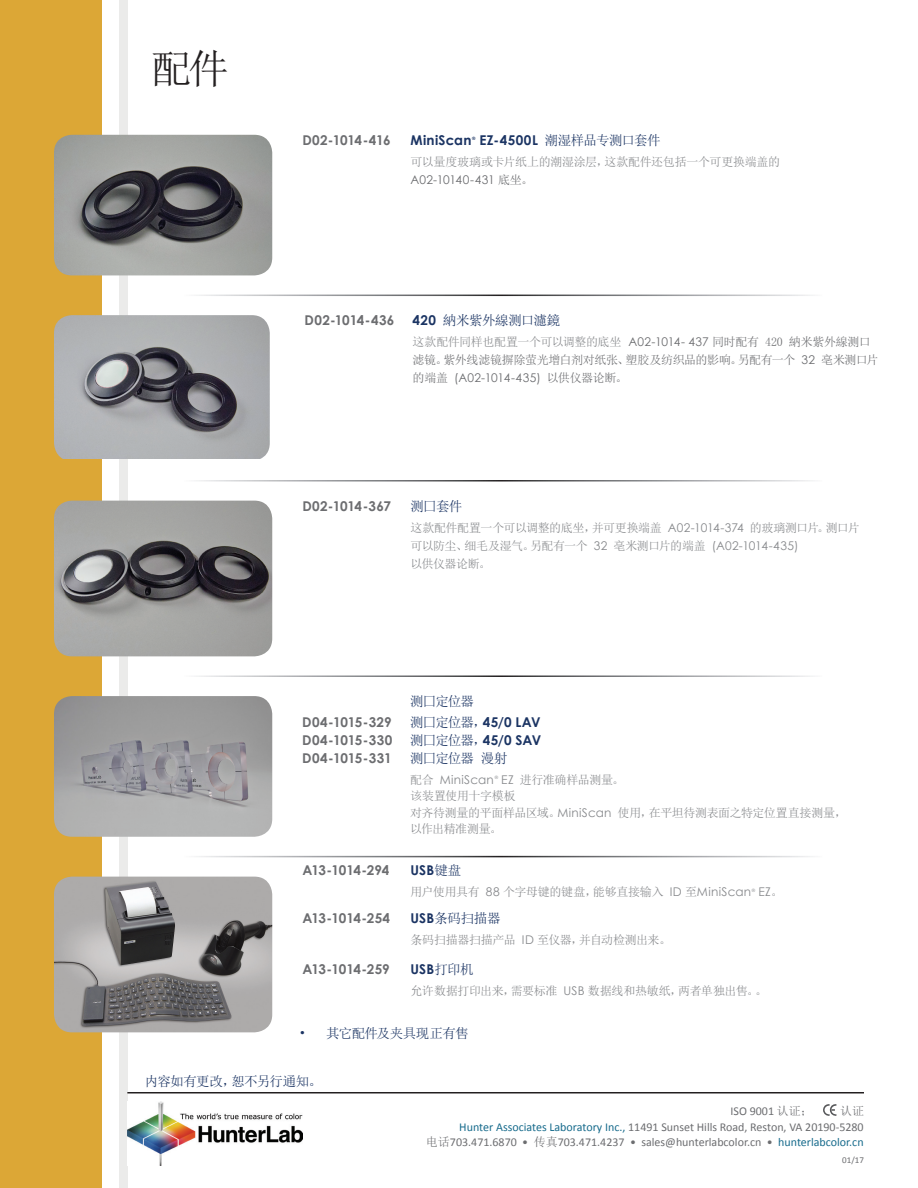
<style>
.page{position:relative;width:918px;height:1188px;background:#fff}
.page>*{position:absolute;margin:0;border:0;box-sizing:border-box;transform-origin:0 0}
.t1{font:40.5px "Sim Sun";color:#231f20}
.t2{font:700 13.5px "Century Gothic";letter-spacing:-.01em;color:#6c6d70}
.t3{font:13.5px "Sim Sun";letter-spacing:-.04em;color:#1b3463}
.t4{font:700 13.5px "Century Gothic";letter-spacing:.015em;color:#1b3463}
.t5{font:700 13.5px "Century Gothic";letter-spacing:.02em;color:#6c6d70}
.t6{font:700 13.5px "Century Gothic";letter-spacing:.03em;color:#6c6d70}
.t7{font:12px/18px "Sim Sun";letter-spacing:-.03em;color:#87898c}
.t8{font:12px/15px "Calibri";color:#6c6d70;text-align:right}
.t9{font:12px/18px "Sim Sun";letter-spacing:-.03em;color:#6c6d70}
.t10{font:12px "Century Gothic";letter-spacing:-.005em;color:#6c6d70}
.t11{font:12px "Century Gothic";letter-spacing:.03em;color:#87898c}
.t12{font:9px "Calibri";color:#6c6d70}
.t13{font:4.5px "Century Gothic";color:#87898c}
.t14{font:700 4.5px "Century Gothic";color:#1b3463}
.s1{font-family:"Century Gothic";font-weight:700}
.s2{font-family:"Sim Sun"}
.s3{font-family:"Century Gothic";color:#6c6d70}
.s4{color:#6c6d70}
.s5{font-family:"Century Gothic"}
.s6{font-family:"Sim Sun";font-weight:400}
.s7{color:#176b8c}
</style>
<div class="page">
<div style="left:119px;top:0;width:8px;height:1188px;background:#ebebea"></div>
<div style="left:0;top:0;width:101px;height:1188px;background:#dca736"></div>
<hr style="left:127px;top:1092px;width:737px;height:1px;background:#231f20">
<img style="left:127px;top:1101px;width:175px;height:65px">
<img style="left:54px;top:135px;width:218px;height:140px">
<img style="left:54px;top:315px;width:216px;height:144px">
<img style="left:54px;top:501px;width:218px;height:155px">
<img style="left:54px;top:696px;width:218px;height:141px">
<img style="left:54px;top:877px;width:218px;height:155px">
<svg style="left:823px;top:1104px;width:13px;height:12px"></svg>
<h1 class="t1" style="left:151px;top:48px;width:79px">配件</h1>
<p class="t2" style="left:302px;top:132px;width:90px">D02-1014-416</p>
<p class="t4" style="left:410px;top:132px;width:63px">MiniScan</p>
<p class="t14" style="left:472px;top:136px;width:5px">®</p>
<p class="t3" style="left:479px;top:133px;width:183px"><span class="s1">EZ-4500L</span> 潮湿样品专测口套件</p>
<p class="t7" style="left:410px;top:153px;width:371px">可以量度玻璃或卡片纸上的潮湿涂层，这款配件还包括一个可更换端盖的</p>
<p class="t10" style="left:410px;top:172px;width:124px">A02-10140-431 <span class="s2">底坐。</span></p>
<p class="t5" style="left:305px;top:312px;width:91px">D02-1014-436</p>
<p class="t3" style="left:413px;top:314px;width:149px"><span class="s1">420</span> 納米紫外線测口濾鏡</p>
<p class="t7" style="left:413px;top:333px;width:460px">这款配件同样也配置一个可以调整的底坐 <span class="s3">A02-1014- 437</span> <span class="s4">同时配有 420 納米紫外線测口</span></p>
<p class="t9" style="left:413px;top:351px;width:467px">滤镜。紫外线滤镜摒除萤光增白剂对纸张、塑胶及纺织品的影响。另配有一个 <span class="s5">32</span> 亳米测口片的端盖 <span class="s5">(A02-1014-435)</span> 以供仪器论断。</p>
<p class="t2" style="left:302px;top:497px;width:90px">D02-1014-367</p>
<p class="t3" style="left:410px;top:499px;width:54px">测囗套件</p>
<p class="t7" style="left:410px;top:518px;width:451px">这款配件配置一个可以调整的底坐，并可更换端盖 <span class="s5">A02-1014-374</span> 的玻璃测口片。测口片可以防尘、细毛及湿气。另配有一个 <span class="s5">32</span> 亳米测口片的端盖 <span class="s5">(A02-1014-435)</span></p>
<p class="t7" style="left:410px;top:554px;width:82px">以供仪器论断。</p>
<p class="t3" style="left:410px;top:694px;width:65px">测囗定位器</p>
<p class="t2" style="left:302px;top:713px;width:91px">D04-1015-329</p>
<p class="t4" style="left:410px;top:713px;width:132px"><span class="s6">测囗定位器，</span>45/0 LAV</p>
<p class="t6" style="left:302px;top:731px;width:92px">D04-1015-330</p>
<p class="t4" style="left:410px;top:731px;width:133px"><span class="s6">测囗定位器，</span>45/0 SAV</p>
<p class="t2" style="left:302px;top:749px;width:91px">D04-1015-331</p>
<p class="t3" style="left:410px;top:751px;width:99px">测囗定位器 漫射</p>
<p class="t11" style="left:410px;top:772px;width:85px"><span class="s2">配合</span> MiniScan</p>
<p class="t13" style="left:495px;top:775px;width:5px">®</p>
<p class="t7" style="left:501px;top:770px;width:125px"><span class="s5">EZ</span> 进行准确样品测量。</p>
<p class="t7" style="left:410px;top:787px;width:107px">该装置使用十字模板</p>
<p class="t7" style="left:410px;top:803px;width:438px">对齐待测量的平面样品区域。<span class="s5">MiniScan</span> 使用，在平坦待测表面之特定位置直接测量，</p>
<p class="t7" style="left:410px;top:820px;width:93px">以作出精准测量。</p>
<p class="t2" style="left:302px;top:862px;width:89px">A13-1014-294</p>
<p class="t4" style="left:410px;top:862px;width:53px">USB<span class="s6">键盘</span></p>
<p class="t7" style="left:410px;top:883px;width:342px">用户使用具有 <span class="s5">88</span> 个字母键的键盘，能够直接输入 <span class="s5">ID</span> 至<span class="s5">MiniScan</span></p>
<p class="t13" style="left:752px;top:887px;width:5px">®</p>
<p class="t11" style="left:758px;top:885px;width:26px">EZ<span class="s2">。</span></p>
<p class="t2" style="left:302px;top:910px;width:89px">A13-1014-254</p>
<p class="t3" style="left:410px;top:912px;width:92px"><span class="s1">USB</span>条码扫描器</p>
<p class="t7" style="left:410px;top:931px;width:262px">条码扫描器扫描产品 <span class="s5">ID</span> 至仪器，并自动检测出来。</p>
<p class="t2" style="left:302px;top:961px;width:89px">A13-1014-259</p>
<p class="t4" style="left:410px;top:961px;width:65px">USB<span class="s6">打印机</span></p>
<p class="t7" style="left:410px;top:982px;width:358px">允许数据打印出来，需要标准 <span class="s5">USB</span> 数据线和热敏纸，两者单独出售。。</p>
<p class="t3" style="left:299px;top:1026px;width:171px">• 其它配件及夹具现正有售</p>
<p class="t3" style="left:145px;top:1074px;width:179px">内容如有更改，恕不另行通知。</p>
<p class="t8" style="left:731px;top:1104px;width:84px">ISO 9001 <span class="s2">认证；</span></p>
<p class="t9" style="left:840px;top:1102px;width:25px">认证</p>
<p class="t8" style="left:426px;top:1120px;width:439px"><span class="s7">Hunter Associates Laboratory Inc.,</span> 11491 Sunset Hills Road, Reston, VA 20190-5280<br><span class="s2">电话</span>703.471.6870 • <span class="s2">传真</span>703.471.4237 • sales@hunterlabcolor.cn • <span class="s7">hunterlabcolor.cn</span></p>
<p class="t12" style="left:842px;top:1154px;width:23px">01/17</p>
</div>
